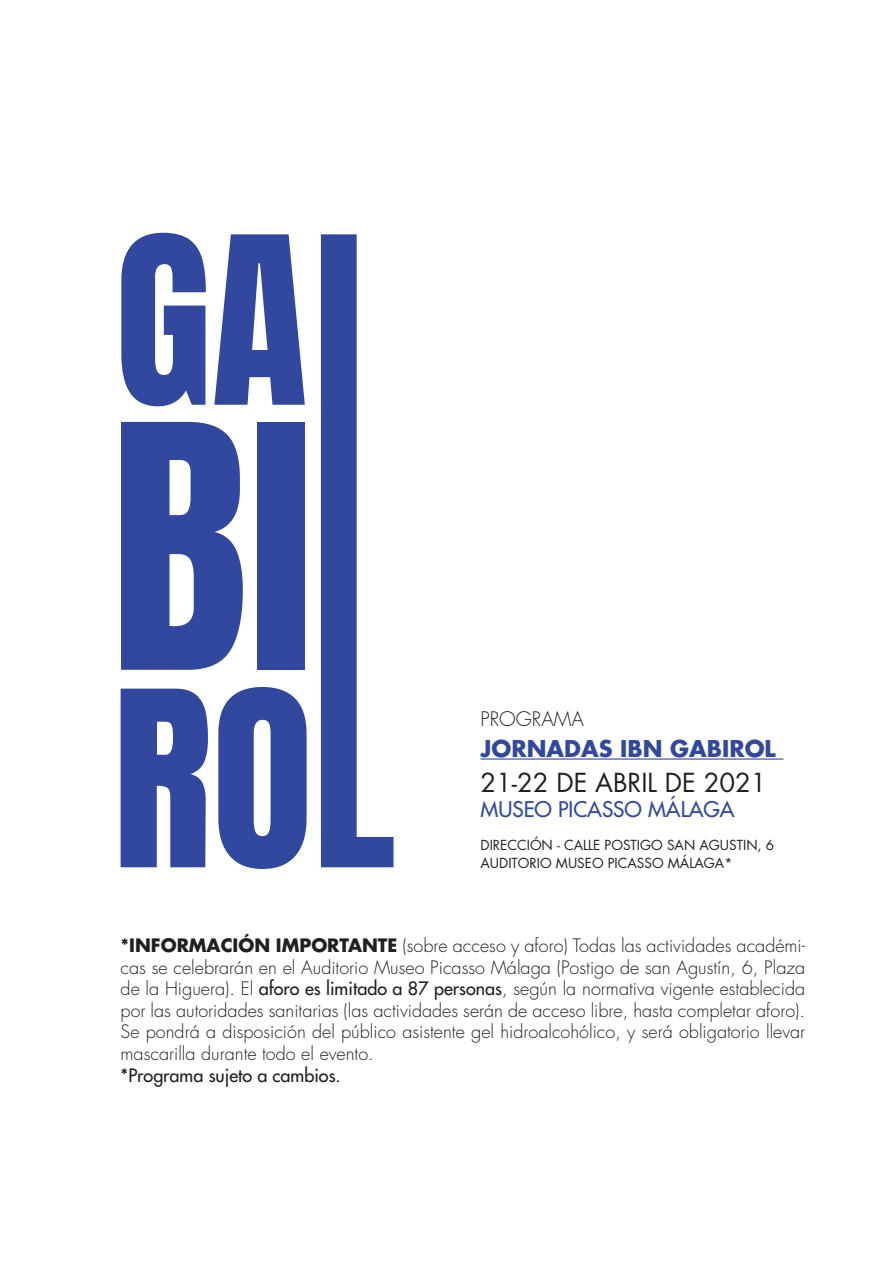
<style>
.page{position:relative;width:893px;height:1263px;background:#fff}
.page>*{position:absolute;margin:0;border:0;box-sizing:border-box;transform-origin:0 0}
.t1{font:25.5px "Futura LT";color:#231f20}
.t2{font:700 22.5px "Futura LT";color:#31489e}
.t3{font:21px "Futura LT";color:#31489e}
.t4{font:300 19.5px "Futura LT";color:#231f20}
.t5{font:300 18px/21.6px "Futura LT";color:#231f20;text-align:justify}
.t6{font:18px "Futura LT";color:#231f20}
.t7{font:13.5px "Futura LT";color:#231f20}
.s1{font-weight:700}
.s2{font-weight:400}
</style>
<div class="page">
<svg style="left:121px;top:233px;width:85px;height:173px"></svg>
<svg style="left:214px;top:234px;width:91px;height:171px"></svg>
<svg style="left:121px;top:422px;width:122px;height:248px;background:#5165ad"></svg>
<div style="left:257px;top:422px;width:48px;height:248px;background:#31489e"></div>
<svg style="left:121px;top:689px;width:87px;height:178px;background:#4e62ab"></svg>
<svg style="left:218px;top:687px;width:89px;height:182px"></svg>
<svg style="left:321px;top:234px;width:72px;height:633px;fill:#31489e"></svg>
<hr style="left:480px;top:758px;width:303px;height:2px;background:#31489e">
<p class="t4" style="left:480px;top:707px;width:105px">PROGRAMA</p>
<p class="t2" style="left:480px;top:733px;width:297px">JORNADAS IBN GABIROL</p>
<p class="t1" style="left:480px;top:766px;width:287px">21-22 DE ABRIL DE 2021</p>
<p class="t3" style="left:480px;top:795px;width:256px">MUSEO PICASSO MÁLAGA</p>
<p class="t7" style="left:480px;top:836px;width:295px">DIRECCIÓN - CALLE POSTIGO SAN AGUSTIN, 6</p>
<p class="t7" style="left:480px;top:854px;width:253px">AUDITORIO MUSEO PICASSO MÁLAGA*</p>
<p class="t5" style="left:121px;top:935px;width:686px"><span class="s1">*INFORMACIÓN IMPORTANTE</span> (sobre acceso y aforo) Todas las actividades académi&shy;cas se celebrarán en el Auditorio Museo Picasso Málaga (Postigo de san Agustín, 6, Plaza de la Higuera). El <span class="s2">aforo es limitado a 87 personas</span>, según la normativa vigente establecida por las autoridades sanitarias (las actividades serán de acceso libre, hasta completar aforo).<br>Se pondrá a disposición del público asistente gel hidroalcohólico, y será obligatorio llevar mascarilla durante todo el evento.</p>
<p class="t6" style="left:121px;top:1063px;width:222px">*Programa sujeto a cambios.</p>
</div>
